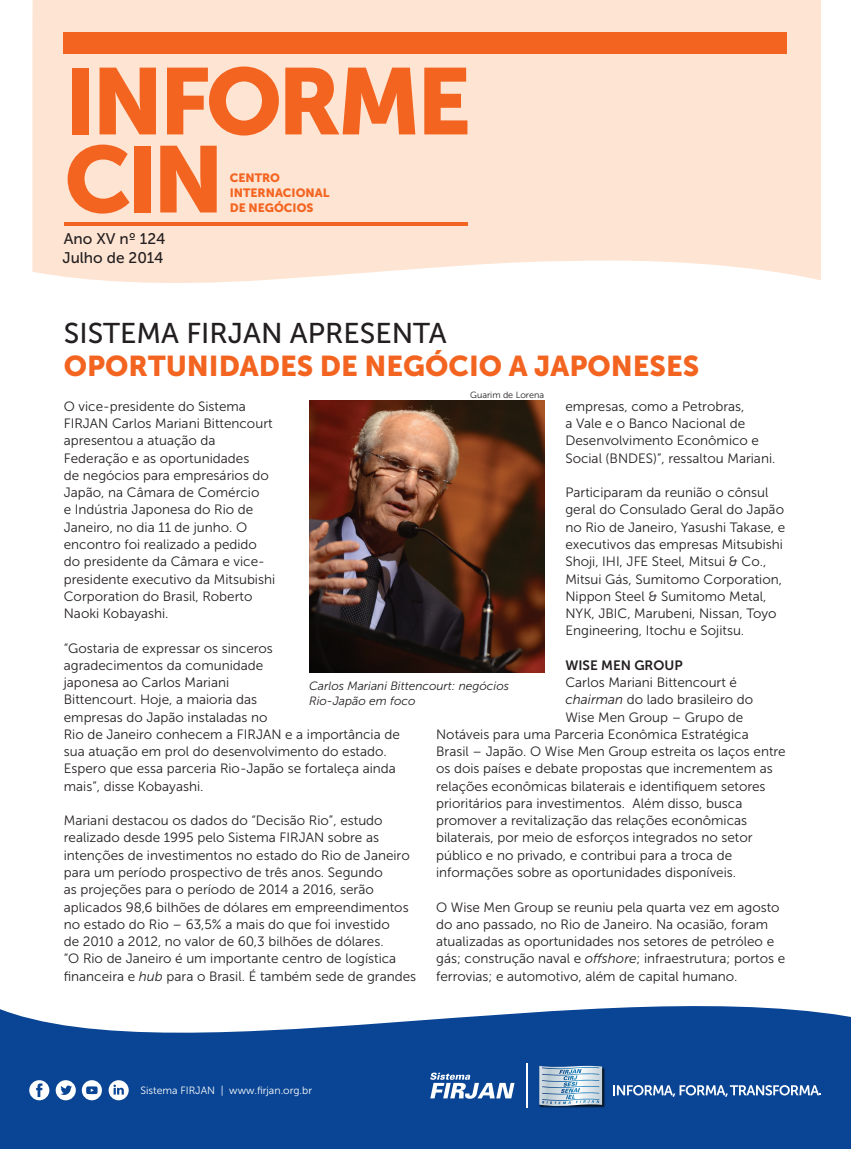
<style>
.page{position:relative;width:851px;height:1149px;background:#fff}
.page>*{position:absolute;margin:0;border:0;box-sizing:border-box;transform-origin:0 0}
.t1{font:93.3px/78px "Museo Sans 900";letter-spacing:-.05em;color:#f36421}
.texto{font:28.5px/33px "Museo Sans 900";color:#f36421}
.t2{font:15.45px "Museo Sans 500";color:#231f20}
.texto-2{font:13.5px/17.2px "Museo Sans 300";color:#231f20}
.texto-3{font:13.5px "Museo Sans 700";color:#231f20}
.Legenda{font:italic 12px/15px "Museo Sans 300";color:#231f20}
.texto-4{font:12px/15px "Museo Sans 900";color:#f36421}
.t3{font:10.5px "Museo Sans 300";color:#fff}
.Crédito{font:9px "Museo Sans 300";color:#231f20}
.s1{font-family:"Museo Sans 500";color:#231f20}
.s2{font-style:italic}
</style>
<div class="page">
<svg style="left:0;top:1006px;width:850px;height:142px;background:#21579e"></svg>
<div style="left:32px;top:0;width:788px;height:283px;background:#fee4d2"></div>
<div style="left:64px;top:33px;width:723px;height:21px;background:#f36421"></div>
<hr style="left:64px;top:222px;width:403px;height:4px;background:#f36421">
<svg style="left:613px;top:1084px;width:208px;height:12px"></svg>
<hr style="left:526px;top:1063px;width:1px;height:44px;background:#fff">
<svg style="left:430px;top:1072px;width:84px;height:26px"></svg>
<img style="left:535px;top:1061px;width:72px;height:47px">
<svg style="left:539px;top:1065px;width:63px;height:41px;background:#a8c1d3"></svg>
<svg style="left:56px;top:1079px;width:20px;height:20px"></svg>
<svg style="left:29px;top:1079px;width:20px;height:20px"></svg>
<svg style="left:109px;top:1079px;width:20px;height:20px"></svg>
<svg style="left:82px;top:1079px;width:20px;height:20px"></svg>
<img style="left:309px;top:400px;width:235px;height:272px">
<p class="t1" style="left:64px;top:62px;width:408px">INFORME<br>CIN</p>
<p class="texto-4" style="left:230px;top:171px;width:101px">CENTRO<br>INTERNACIONAL<br>DE NEGÓCIOS</p>
<p class="t2" style="left:64px;top:230px;width:103px">Ano XV nº 124</p>
<p class="t2" style="left:62px;top:249px;width:103px">Julho de 2014</p>
<p class="texto" style="left:64px;top:317px;width:637px"><span class="s1">SISTEMA FIRJAN APRESENTA<br></span>OPORTUNIDADES DE NEGÓCIO A JAPONESES</p>
<p class="texto-2" style="left:565px;top:397px;width:211px">empresas, como a Petrobras,<br>a Vale e o Banco Nacional de<br>Desenvolvimento Econômico e<br>Social (BNDES)”, ressaltou Mariani.</p>
<p class="texto-2" style="left:565px;top:484px;width:221px">Participaram da reunião o cônsul geral do Consulado Geral do Japão no Rio de Janeiro, Yasushi Takase, e executivos das empresas Mitsubishi Shoji, IHI, JFE Steel, Mitsui &amp; Co., Mitsui Gás, Sumitomo Corporation, Nippon Steel &amp; Sumitomo Metal, NYK, JBIC, Marubeni, Nissan, Toyo Engineering, Itochu e Sojitsu.</p>
<p class="texto-3" style="left:565px;top:657px;width:119px">WISE MEN GROUP</p>
<p class="texto-2" style="left:565px;top:673px;width:173px">Carlos Mariani Bittencourt é</p>
<p class="texto-2" style="left:565px;top:691px;width:189px"><span class="s2">chairman</span> do lado brasileiro do</p>
<p class="texto-2" style="left:565px;top:708px;width:179px">Wise Men Group – Grupo de</p>
<p class="texto-2" style="left:436px;top:725px;width:314px">Notáveis para uma Parceria Econômica Estratégica</p>
<p class="texto-2" style="left:436px;top:742px;width:351px">Brasil – Japão. O Wise Men Group estreita os laços entre</p>
<p class="texto-2" style="left:436px;top:760px;width:338px">os dois países e debate propostas que incrementem as</p>
<p class="texto-2" style="left:436px;top:777px;width:331px">relações econômicas bilaterais e identifiquem setores</p>
<p class="texto-2" style="left:436px;top:794px;width:308px">prioritários para investimentos. Além disso, busca</p>
<p class="texto-2" style="left:436px;top:811px;width:312px">promover a revitalização das relações econômicas</p>
<p class="texto-2" style="left:436px;top:829px;width:318px">bilaterais, por meio de esforços integrados no setor</p>
<p class="texto-2" style="left:436px;top:846px;width:297px">público e no privado, e contribui para a troca de</p>
<p class="texto-2" style="left:436px;top:863px;width:301px">informações sobre as oportunidades disponíveis.</p>
<p class="texto-2" style="left:436px;top:898px;width:350px">O Wise Men Group se reuniu pela quarta vez em agosto do ano passado, no Rio de Janeiro. Na ocasião, foram atualizadas as oportunidades nos setores de petróleo e gás; construção naval e <span class="s2">offshore</span>; infraestrutura; portos e ferrovias; e automotivo, além de capital humano.</p>
<p class="Crédito" style="left:470px;top:390px;width:75px">Guarim de Lorena</p>
<p class="texto-2" style="left:64px;top:397px;width:210px">O vice-presidente do Sistema<br>FIRJAN Carlos Mariani Bittencourt apresentou a atuação da</p>
<p class="texto-2" style="left:64px;top:449px;width:187px">Federação e as oportunidades</p>
<p class="texto-2" style="left:64px;top:466px;width:213px">de negócios para empresários do<br>Japão, na Câmara de Comércio<br>e Indústria Japonesa do Rio de<br>Janeiro, no dia 11 de junho. O encontro foi realizado a pedido do presidente da Câmara e vice&shy;presidente executivo da Mitsubishi<br>Corporation do Brasil, Roberto<br>Naoki Kobayashi.</p>
<p class="texto-2" style="left:64px;top:639px;width:337px">“Gostaria de expressar os sinceros<br>agradecimentos da comunidade<br>japonesa ao Carlos Mariani<br>Bittencourt. Hoje, a maioria das<br>empresas do Japão instaladas no<br>Rio de Janeiro conhecem a FIRJAN e a importância de sua atuação em prol do desenvolvimento do estado.<br>Espero que essa parceria Rio-Japão se fortaleça ainda mais”, disse Kobayashi.</p>
<p class="texto-2" style="left:64px;top:811px;width:354px">Mariani destacou os dados do “Decisão Rio”, estudo realizado desde 1995 pelo Sistema FIRJAN sobre as intenções de investimentos no estado do Rio de Janeiro para um período prospectivo de três anos. Segundo<br>as projeções para o período de 2014 a 2016, serão aplicados 98,6 bilhões de dólares em empreendimentos no estado do Rio – 63,5% a mais do que foi investido<br>de 2010 a 2012, no valor de 60,3 bilhões de dólares.<br>“O Rio de Janeiro é um importante centro de logística financeira e <span class="s2">hub</span> para o Brasil. É também sede de grandes</p>
<p class="Legenda" style="left:309px;top:678px;width:201px">Carlos Mariani Bittencourt: negócios<br>Rio-Japão em foco</p>
<p class="t3" style="left:140px;top:1084px;width:173px">Sistema FIRJAN | www.firjan.org.br</p>
</div>
